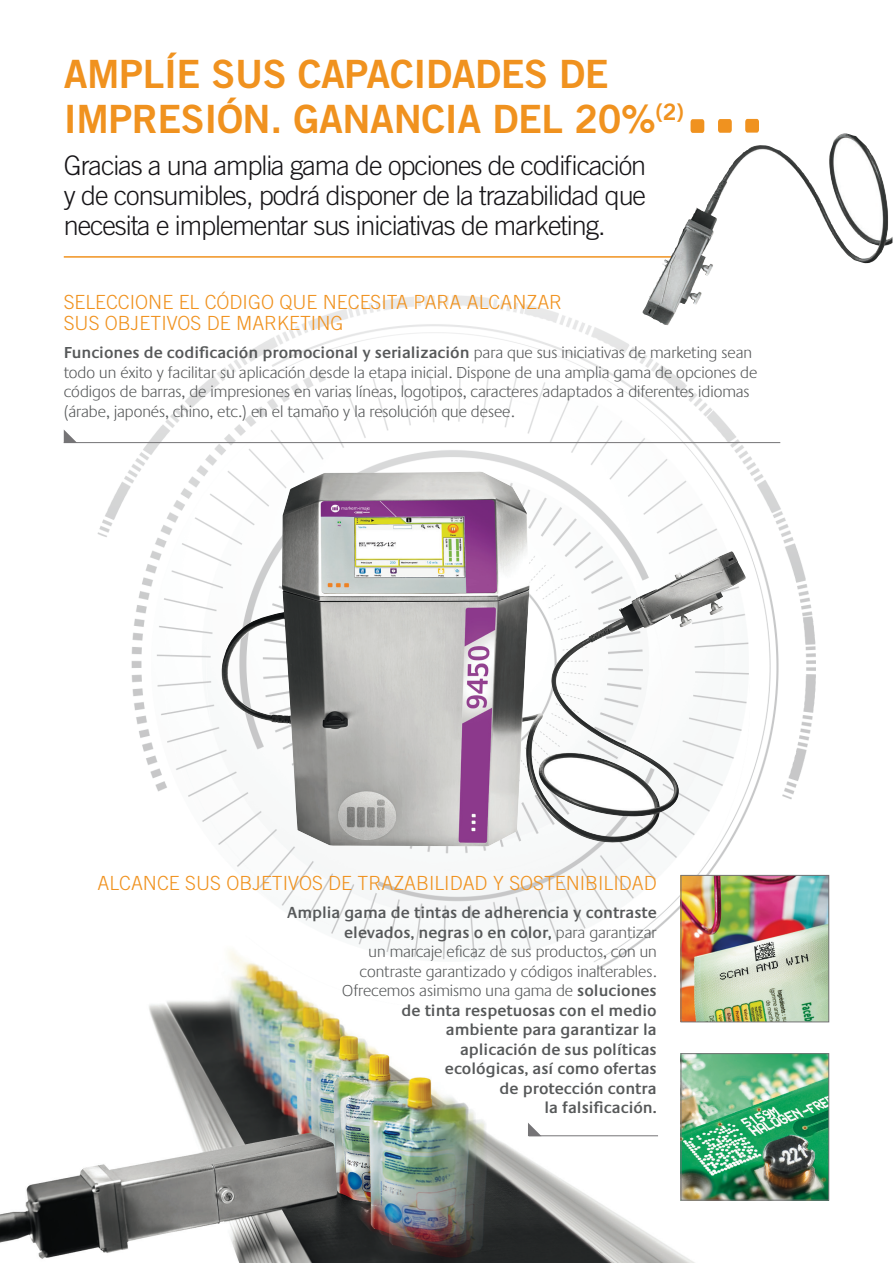
<style>
.page{position:relative;width:893px;height:1263px;background:#fff}
.page>*{position:absolute;margin:0;border:0;box-sizing:border-box;transform-origin:0 0}
.t1{font:39px/45px "Trade Gothic Bold Two";letter-spacing:-.01em;color:#f0921f}
.t2{font:300 27px/30px "Trade Gothic";letter-spacing:-.04em;color:#171518;text-align:justify}
.t3{font:300 19.5px/21px "Trade Gothic";color:#f0921f}
.t4{font:600 16.5px/19.5px "Praxis";color:#57595a;text-align:right}
.t5{font:300 16.5px/19.5px "Praxis";color:#57595a}
.s1{font-weight:600}
.s2{font-weight:300}
</style>
<div class="page">
<img style="left:82px;top:118px;width:766px;height:896px">
<svg style="left:690px;top:119px;width:14px;height:14px"></svg>
<svg style="left:718px;top:119px;width:14px;height:14px"></svg>
<svg style="left:745px;top:119px;width:14px;height:14px"></svg>
<hr style="left:64px;top:256px;width:615px;height:2px;background:#f0921f">
<hr style="left:64px;top:442px;width:716px;height:1px;background:#757476">
<img style="left:220px;top:472px;width:526px;height:375px">
<img style="left:643px;top:134px;width:235px;height:191px">
<svg style="left:64px;top:430px;width:12px;height:12px"></svg>
<img style="left:0;top:880px;width:707px;height:383px">
<img style="left:682px;top:877px;width:145px;height:143px">
<div style="left:680px;top:875px;width:149px;height:147px;border:1px solid #757476"></div>
<svg style="left:528px;top:1123px;width:13px;height:13px"></svg>
<hr style="left:529px;top:1135px;width:129px;height:1px;background:#757476">
<img style="left:682px;top:1055px;width:145px;height:143px">
<div style="left:680px;top:1053px;width:149px;height:147px;border:1px solid #757476"></div>
<h1 class="t1" style="left:64px;top:51px;width:622px">AMPLÍE SUS CAPACIDADES DE<br>IMPRESIÓN. GANANCIA DEL 20%<sup>(2)</sup></h1>
<h2 class="t2" style="left:64px;top:150px;width:584px">Gracias a una amplia gama de opciones de codificación y de consumibles, podrá disponer de la trazabilidad que necesita e implementar sus iniciativas de marketing.</h2>
<p class="t3" style="left:64px;top:291px;width:500px">SELECCIONE EL CÓDIGO QUE NECESITA PARA ALCANZAR<br>SUS OBJETIVOS DE MARKETING</p>
<p class="t5" style="left:64px;top:343px;width:695px"><span class="s1">Funciones de codificación promocional y serialización</span> para que sus iniciativas de marketing sean todo un éxito y facilitar su aplicación desde la etapa inicial. Dispone de una amplia gama de opciones de códigos de barras, de impresiones en varias líneas, logotipos, caracteres adaptados a diferentes idiomas (árabe, japonés, chino, etc.) en el tamaño y la resolución que desee.</p>
<p class="t3" style="left:97px;top:873px;width:561px">ALCANCE SUS OBJETIVOS DE TRAZABILIDAD Y SOSTENIBILIDAD</p>
<p class="t4" style="left:287px;top:903px;width:371px">Amplia gama de tintas de adherencia y contraste elevados, negras o en color, <span class="s2">para garantizar<br>un marcaje eficaz de sus productos, con un<br>contraste garantizado y códigos inalterables.<br>Ofrecemos asimismo una gama de</span> soluciones<br>de tinta respetuosas con el medio<br>ambiente para garantizar la<br>aplicación de sus políticas<br>ecológicas, así como ofertas<br>de protección contra<br>la falsificación.</p>
</div>
